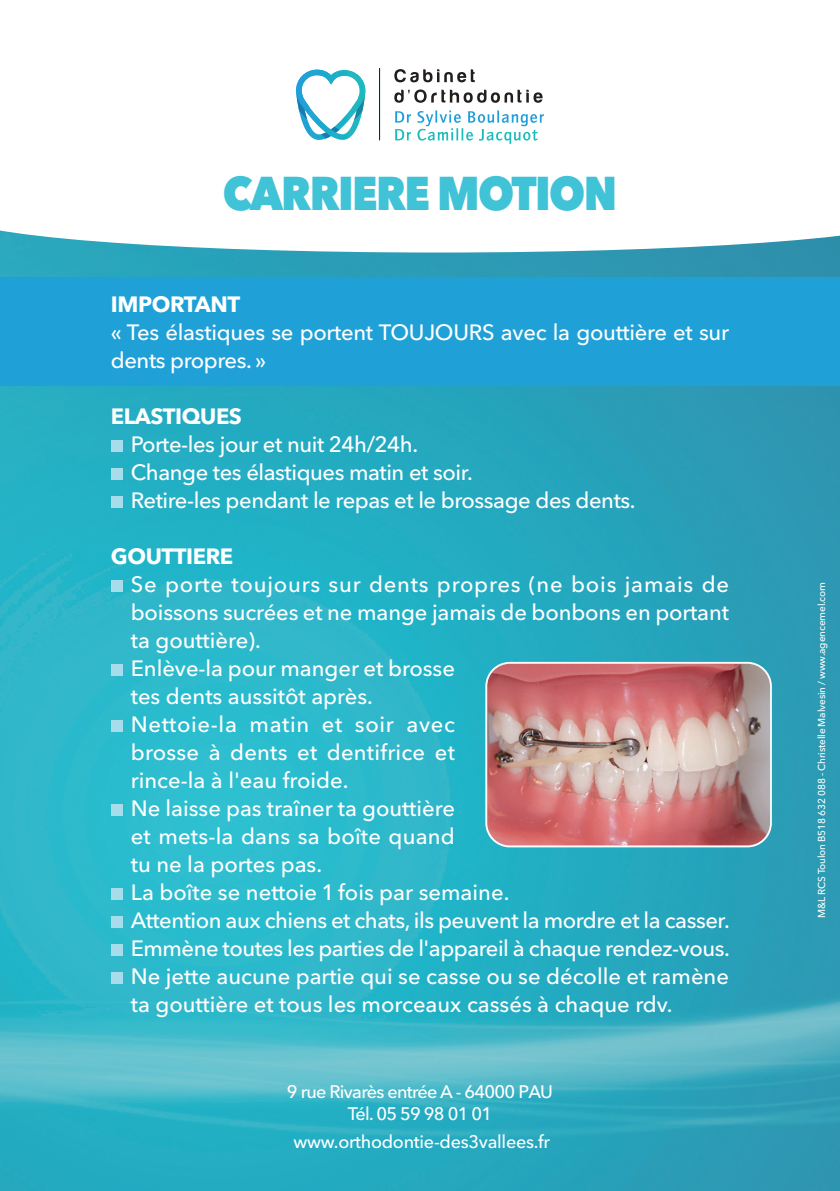
<style>
.page{position:relative;width:840px;height:1191px;background:#fff}
.page>*{position:absolute;margin:0;border:0;box-sizing:border-box;transform-origin:0 0}
.t1{font:800 47px "Avenir Next";letter-spacing:-.04em;color:#40c2d7;scale:.9 1}
.t2{font:500 22px/28px "Avenir Next";letter-spacing:-.005em;color:#fff}
.t3{font:700 22px "Avenir Next";letter-spacing:-.02em;color:#fff}
.t4{font:500 18px/22px "Avenir Next";letter-spacing:-.04em;color:#fff;text-align:center}
.t5{font:500 18px "Avenir Next";letter-spacing:-.015em;color:#fff}
.t6{font:500 10px "Avenir Next";letter-spacing:-.015em;color:#fff}
</style>
<div class="page">
<img style="left:0;top:252px;width:839px;height:939px">
<div style="left:0;top:277px;width:839px;height:108px;background:#1fa1d8"></div>
<svg style="left:0;top:230px;width:839px;height:22px"></svg>
<div style="left:111px;top:440px;width:11px;height:12px;background:#a7ddea"></div>
<div style="left:111px;top:468px;width:11px;height:12px;background:#a7ddea"></div>
<div style="left:111px;top:496px;width:11px;height:12px;background:#a7ddea"></div>
<div style="left:111px;top:580px;width:11px;height:12px;background:#a7ddea"></div>
<div style="left:111px;top:664px;width:11px;height:12px;background:#a7ddea"></div>
<div style="left:111px;top:720px;width:11px;height:12px;background:#a7ddea"></div>
<div style="left:111px;top:804px;width:11px;height:12px;background:#a7ddea"></div>
<div style="left:111px;top:888px;width:11px;height:12px;background:#a7ddea"></div>
<div style="left:111px;top:916px;width:11px;height:12px;background:#a7ddea"></div>
<div style="left:111px;top:944px;width:11px;height:12px;background:#a7ddea"></div>
<div style="left:111px;top:972px;width:11px;height:12px;background:#a7ddea"></div>
<hr style="left:379px;top:68px;width:1px;height:72px;background:#231f20">
<svg style="left:394px;top:69px;width:80px;height:14px"></svg>
<svg style="left:394px;top:89px;width:148px;height:14px"></svg>
<svg style="left:395px;top:111px;width:16px;height:12px"></svg>
<svg style="left:395px;top:129px;width:16px;height:11px"></svg>
<svg style="left:417px;top:110px;width:126px;height:34px"></svg>
<svg style="left:296px;top:70px;width:69px;height:70px"></svg>
<img style="left:485px;top:662px;width:286px;height:185px">
<h1 class="t1" style="left:223px;top:166px;width:439px">CARRIERE MOTION</h1>
<p class="t3" style="left:111px;top:291px;width:131px">IMPORTANT</p>
<p class="t2" style="left:111px;top:320px;width:619px">« Tes élastiques se portent TOUJOURS avec la gouttière et sur dents propres. »</p>
<p class="t3" style="left:111px;top:403px;width:132px">ELASTIQUES</p>
<p class="t2" style="left:131px;top:432px;width:506px">Porte-les jour et nuit 24h/24h.<br>Change tes élastiques matin et soir.<br>Retire-les pendant le repas et le brossage des dents.</p>
<p class="t3" style="left:111px;top:543px;width:124px">GOUTTIERE</p>
<p class="t2" style="left:131px;top:572px;width:600px">Se porte toujours sur dents propres (ne bois jamais de boissons sucrées et ne mange jamais de bonbons en portant ta gouttière).<br>Enlève-la pour manger et brosse<br>tes dents aussitôt après.<br>Nettoie-la matin et soir avec<br>brosse à dents et dentifrice et<br>rince-la à l'eau froide.<br>Ne laisse pas traîner ta gouttière<br>et mets-la dans sa boîte quand<br>tu ne la portes pas.<br>La boîte se nettoie 1 fois par semaine.<br>Attention aux chiens et chats, ils peuvent la mordre et la casser.<br>Emmène toutes les parties de l'appareil à chaque rendez-vous.<br>Ne jette aucune partie qui se casse ou se décolle et ramène ta gouttière et tous les morceaux cassés à chaque rdv.</p>
<p class="t4" style="left:287px;top:1082px;width:267px">9 rue Rivarès entrée A - 64000 PAU<br>Tél. 05 59 98 01 01</p>
<p class="t5" style="left:293px;top:1134px;width:258px">www.orthodontie-des3vallees.fr</p>
<p class="t6" style="left:817px;top:918px;width:338px;rotate:-90deg">M&amp;L RCS Toulon B518 632 088 - Christelle Malvesin / www.agencemel.com</p>
</div>
